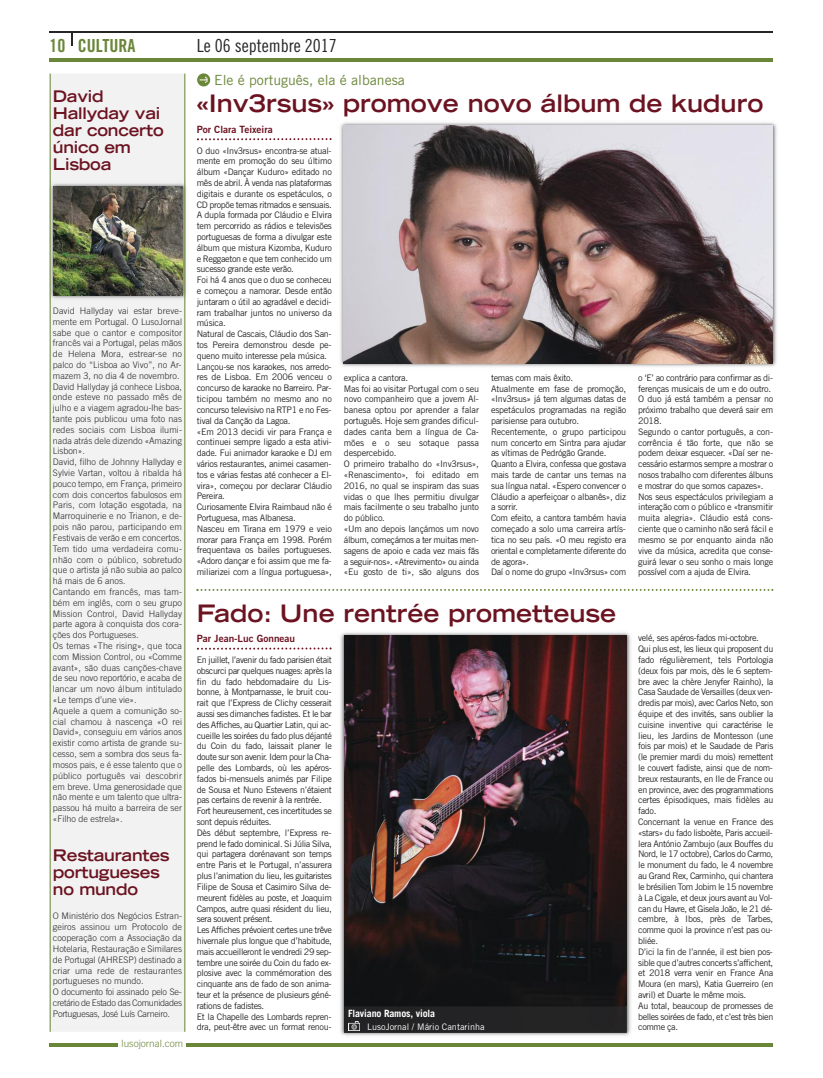
<style>
.page{position:relative;width:823px;height:1078px;background:#fff}
.page>*{position:absolute;margin:0;border:0;box-sizing:border-box;transform-origin:0 0}
.t1{font:700 expanded 24px "Trade Gothic LT";color:#6c1321}
.t2{font:18px "Trade Gothic LT Cond Eighteen";color:#272627}
.t3{font:18px "Trade Gothic LT Bold Cond Twenty";color:#6a8639}
.t4{font:700 expanded 16px/17px "Trade Gothic LT";letter-spacing:-.015em;color:#6c1321}
.t5{font:14px "Trade Gothic LT";color:#6a8639}
.t6{font:10px "Trade Gothic LT Bold Two";color:#6c1321}
.t7{font:700 10px "Trade Gothic LT";letter-spacing:-.015em;color:#fff}
.t8{font:300 10px "Trade Gothic LT";color:#6a8639}
.t9{font:9px/10.8px "Trade Gothic LT";letter-spacing:-.035em;color:#272627}
.t10{font:300 9px/10.8px "Trade Gothic LT";color:#272627}
.t11{font:9px "Trade Gothic LT";color:#fff}
</style>
<div class="page">
<hr style="left:186px;top:1043px;width:586px;height:3px;background:#6a8639">
<svg style="left:50px;top:1043px;width:68px;height:3px"></svg>
<div style="left:51px;top:74px;width:133px;height:957px;background:#f2f2f2"></div>
<img style="left:49px;top:180px;width:137px;height:122px">
<img style="left:53px;top:186px;width:130px;height:109px">
<hr style="left:50px;top:58px;width:722px;height:4px;background:#6a8639">
<hr style="left:50px;top:31px;width:722px;height:1px;background:#272627">
<svg style="left:71px;top:32px;width:1px;height:14px"></svg>
<svg style="left:196px;top:588px;width:576px;height:2px"></svg>
<svg style="left:197px;top:73px;width:13px;height:13px"></svg>
<svg style="left:199px;top:75px;width:10px;height:8px"></svg>
<svg style="left:197px;top:138px;width:134px;height:2px"></svg>
<svg style="left:197px;top:647px;width:134px;height:2px"></svg>
<img style="left:340px;top:122px;width:437px;height:245px">
<img style="left:343px;top:126px;width:429px;height:237px">
<img style="left:340px;top:632px;width:291px;height:404px">
<img style="left:344px;top:635px;width:282px;height:398px">
<hr style="left:184px;top:73px;width:1px;height:958px;background:#6a8639">
<hr style="left:50px;top:73px;width:1px;height:958px;background:#6a8639">
<svg style="left:626px;top:1006px;width:1px;height:26px"></svg>
<div style="left:344px;top:1006px;width:282px;height:26px;background:#232324"></div>
<svg style="left:348px;top:1021px;width:11px;height:9px"></svg>
<h2 class="t3" style="left:50px;top:34px;width:87px">10 CULTURA</h2>
<h3 class="t4" style="left:53px;top:87px;width:112px">David<br>Hallyday vai dar concerto único em<br>Lisboa</h3>
<p class="t10" style="left:53px;top:305px;width:130px">David Hallyday vai estar breve&shy;mente em Portugal. O LusoJornal sabe que o cantor e compositor francês vai a Portugal, pelas mãos de Helena Mora, estrear-se no palco do “Lisboa ao Vivo”, no Ar&shy;mazem 3, no dia 4 de novembro.<br>David Hallyday já conhece Lisboa, onde esteve no passado mês de julho e a viagem agradou-lhe bas&shy;tante pois publicou uma foto nas redes sociais com Lisboa ilumi&shy;nada atrás dele dizendo «Amazing<br>Lisbon».<br>David, filho de Johnny Hallyday e<br>Sylvie Vartan, voltou à ribalda há pouco tempo, em França, primeiro com dois concertos fabulosos em<br>Paris, com lotação esgotada, na<br>Marroquinerie e no Trianon, e de&shy;pois não parou, participando em<br>Festivais de verão e em concertos.<br>Tem tido uma verdadeira comu&shy;nhão com o público, sobretudo que o artista já não subia ao palco há mais de 6 anos.<br>Cantando em francês, mas tam&shy;bém em inglês, com o seu grupo<br>Mission Control, David Hallyday parte agora à conquista dos cora&shy;ções dos Portugueses.<br>Os temas «The rising», que toca com Mission Control, ou «Comme avant», são duas canções-chave de seu novo reportório, e acaba de lancar um novo álbum intitulado «Le temps d’une vie».<br>Aquele a quem a comunição so&shy;cial chamou à nascença «O rei<br>David», conseguiu em vários anos existir como artista de grande su&shy;cesso, sem a sombra dos seus fa&shy;mosos pais, e é esse talento que o público português vai descobrir em breve. Uma generosidade que não mente e um talento que ultra&shy;passou há muito a barreira de ser «Filho de estrela».</p>
<h3 class="t4" style="left:53px;top:845px;width:118px">Restaurantes portugueses no mundo</h3>
<p class="t10" style="left:53px;top:910px;width:130px">O Ministério dos Negócios Estran&shy;geiros assinou um Protocolo de cooperação com a Associação da<br>Hotelaria, Restauração e Similares de Portugal (AHRESP) destinado a criar uma rede de restaurantes portugueses no mundo.<br>O documento foi assinado pelo Se&shy;cretário de Estado das Comunidades<br>Portuguesas, José Luís Carneiro.</p>
<p class="t8" style="left:121px;top:1036px;width:63px">lusojornal.com</p>
<h2 class="t2" style="left:196px;top:34px;width:141px">Le 06 septembre 2017</h2>
<h3 class="t5" style="left:214px;top:72px;width:192px">Ele é português, ela é albanesa</h3>
<p class="t6" style="left:197px;top:123px;width:77px">Por Clara Teixeira</p>
<h1 class="t1" style="left:197px;top:87px;width:567px">«Inv3rsus» promove novo álbum de kuduro</h1>
<p class="t9" style="left:197px;top:145px;width:136px">O duo «Inv3rsus» encontra-se atual&shy;mente em promoção do seu último álbum «Dançar Kuduro» editado no mês de abril. À venda nas plataformas digitais e durante os espetáculos, o<br>CD propõe temas ritmados e sensuais.<br>A dupla formada por Cláudio e Elvira tem percorrido as rádios e televisões portuguesas de forma a divulgar este álbum que mistura Kizomba, Kuduro e Reggaeton e que tem conhecido um sucesso grande este verão.<br>Foi há 4 anos que o duo se conheceu e começou a namorar. Desde então juntaram o útil ao agradável e decidi&shy;ram trabalhar juntos no universo da música.<br>Natural de Cascais, Cláudio dos San&shy;tos Pereira demonstrou desde pe&shy;queno muito interesse pela música.<br>Lançou-se nos karaokes, nos arredo&shy;res de Lisboa. Em 2006 venceu o concurso de karaoke no Barreiro. Par&shy;ticipou também no mesmo ano no concurso televisivo na RTP1 e no Fes&shy;tival da Canção da Lagoa.<br>«Em 2013 decidi vir para França e continuei sempre ligado a esta ativi&shy;dade. Fui animador karaoke e DJ em vários restaurantes, animei casamen&shy;tos e várias festas até conhecer a El&shy;vira», começou por declarar Cláudio<br>Pereira.<br>Curiosamente Elvira Raimbaud não é<br>Portuguesa, mas Albanesa.<br>Nasceu em Tirana em 1979 e veio morar para França em 1998. Porém frequentava os bailes portugueses. «Adoro dançar e foi assim que me fa&shy;miliarizei com a língua portuguesa»,</p>
<p class="t9" style="left:344px;top:372px;width:136px">explica a cantora.<br>Mas foi ao visitar Portugal com o seu novo companheiro que a jovem Al&shy;banesa optou por aprender a falar português. Hoje sem grandes dificul&shy;dades canta bem a língua de Ca&shy;mões e o seu sotaque passa despercebido.<br>O primeiro trabalho do «Inv3rsus», «Renascimento», foi editado em<br>2016, no qual se inspiram das suas vidas o que lhes permitiu divulgar mais facilmente o seu trabalho junto do público.<br>«Um ano depois lançámos um novo álbum, começámos a ter muitas men&shy;sagens de apoio e cada vez mais fãs a seguir-nos». «Atrevimento» ou ainda «Eu gosto de ti», são alguns dos</p>
<p class="t9" style="left:490px;top:372px;width:136px">temas com mais êxito.<br>Atualmente em fase de promoção, «Inv3rsus» já tem algumas datas de espetáculos programadas na região parisiense para outubro.<br>Recentemente, o grupo participou num concerto em Sintra para ajudar as vítimas de Pedrógão Grande.<br>Quanto a Elvira, confessa que gostava mais tarde de cantar uns temas na sua língua natal. «Espero convencer o<br>Cláudio a aperfeiçoar o albanês», diz a sorrir.<br>Com efeito, a cantora também havia começado a solo uma carreira artís&shy;tica no seu país. «O meu registo era oriental e completamente diferente do de agora».<br>Daí o nome do grupo «Inv3rsus» com</p>
<p class="t9" style="left:637px;top:372px;width:136px">o ‘E’ ao contrário para confirmar as di&shy;ferenças musicais de um e do outro.<br>O duo já está também a pensar no próximo trabalho que deverá sair em 2018.<br>Segundo o cantor português, a con&shy;corrência é tão forte, que não se podem deixar esquecer. «Daí ser ne&shy;cessário estarmos sempre a mostrar o nosos trabalho com diferentes álbuns e mostrar do que somos capazes».<br>Nos seus espectáculos privilegiam a interação com o público e «transmitir muita alegria». Cláudio está cons&shy;ciente que o caminho não será fácil e mesmo se por enquanto ainda não vive da música, acredita que conse&shy;guirá levar o seu sonho o mais longe possível com a ajuda de Elvira.</p>
<h1 class="t1" style="left:197px;top:597px;width:421px">Fado: Une rentrée prometteuse</h1>
<p class="t9" style="left:197px;top:654px;width:137px">En juillet, l’avenir du fado parisien était obscurci par quelques nuages: après la fin du fado hebdomadaire du Lis&shy;bonne, à Montparnasse, le bruit cou&shy;rait que l’Express de Clichy cesserait aussi ses dimanches fadistes. Et le bar des Affiches, au Quartier Latin, qui ac&shy;cueille les soirées du fado plus déjanté du Coin du fado, laissait planer le doute sur son avenir. Idem pour la Cha&shy;pelle des Lombards, où les apéros&shy;fados bi-mensuels animés par Filipe de Sousa et Nuno Estevens n’étaient pas certains de revenir à la rentrée.<br>Fort heureusement, ces incertitudes se sont depuis réduites.<br>Dès début septembre, l’Express re&shy;prend le fado dominical. Si Júlia Silva, qui partagera dorénavant son temps entre Paris et le Portugal, n’assurera plus l’animation du lieu, les guitaristes Filipe de Sousa et Casimiro Silva de&shy;meurent fidèles au poste, et Joaquim Campos, autre quasi résident du lieu, sera souvent présent.<br>Les Affiches prévoient certes une trêve hivernale plus longue que d’habitude, mais accueilleront le vendredi 29 sep&shy;tembre une soirée du Coin du fado ex&shy;plosive avec la commémoration des cinquante ans de fado de son anima&shy;teur et la présence de plusieurs géné&shy;rations de fadistes.<br>Et la Chapelle des Lombards repren&shy;dra, peut-être avec un format renou-</p>
<p class="t6" style="left:197px;top:632px;width:100px">Par Jean-Luc Gonneau</p>
<p class="t7" style="left:348px;top:1006px;width:88px">Flaviano Ramos, viola</p>
<p class="t11" style="left:367px;top:1021px;width:119px">LusoJornal / Mário Cantarinha</p>
<p class="t9" style="left:637px;top:632px;width:136px">velé, ses apéros-fados mi-octobre.<br>Qui plus est, les lieux qui proposent du fado régulièrement, tels Portologia (deux fois par mois, dès le 6 septem&shy;bre avec la chère Jenyfer Rainho), la Casa Saudade de Versailles (deux ven&shy;dredis par mois), avec Carlos Neto, son équipe et des invités, sans oublier la cuisine inventive qui caractérise le lieu, les Jardins de Montesson (une fois par mois) et le Saudade de Paris (le premier mardi du mois) remettent le couvert fadiste, ainsi que de nom&shy;breux restaurants, en Ile de France ou en province, avec des programmations certes épisodiques, mais fidèles au fado.<br>Concernant la venue en France des «stars» du fado lisboète, Paris accueil&shy;lera António Zambujo (aux Bouffes du Nord, le 17 octobre), Carlos do Carmo, le monument du fado, le 4 novembre au Grand Rex, Carminho, qui chantera le brésilien Tom Jobim le 15 novembre à La Cigale, et deux jours avant au Vol&shy;can du Havre, et Gisela João, le 21 dé&shy;cembre, à Ibos, près de Tarbes, comme quoi la province n’est pas ou&shy;bliée.<br>D’ici la fin de l’année, il est bien pos&shy;sible que d’autres concerts s’affichent, et 2018 verra venir en France Ana Moura (en mars), Katia Guerreiro (en avril) et Duarte le même mois.<br>Au total, beaucoup de promesses de belles soirées de fado, et c’est très bien comme ça.</p>
</div>
